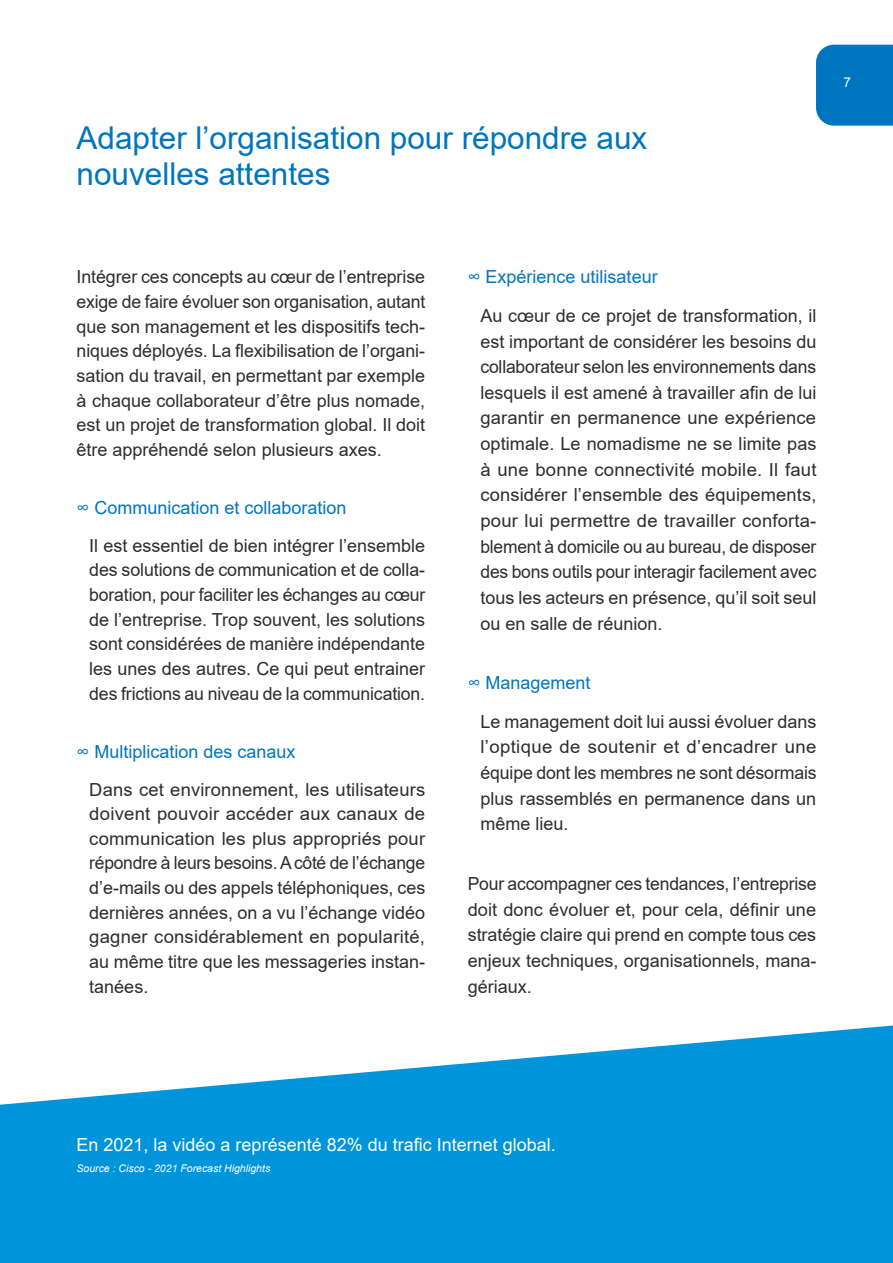
<style>
.page{position:relative;width:893px;height:1263px;background:#fff}
.page>*{position:absolute;margin:0;border:0;box-sizing:border-box;transform-origin:0 0}
.Sous-titre{font:31.5px/36px "Arial";color:#0075bf}
.Texte_courant{font:18px/24.6px "Arial";color:#2e2d2c;text-align:justify}
.Texte_courant-2{font:18px "Arial";color:#0075bf}
.Texte_courant-3{font:18px "Arial";color:#fff}
.Steps{font:13.5px "Arial";color:#fff}
.Texte_courant-4{font:italic 10.5px "Arial";color:#fff}
</style>
<div class="page">
<div style="left:816px;top:45px;width:77px;height:81px;background:#0075bf"></div>
<svg style="left:0;top:1025px;width:893px;height:238px;fill:#0095db"></svg>
<p class="Sous-titre" style="left:77px;top:119px;width:572px">Adapter l’organisation pour répondre aux nouvelles attentes</p>
<p class="Steps" style="left:844px;top:73px;width:9px">7</p>
<p class="Texte_courant" style="left:77px;top:265px;width:350px">Intégrer ces concepts au cœur de l’entreprise exige de faire évoluer son organisation, autant que son management et les dispositifs tech&shy;niques déployés. La flexibilisation de l’organi&shy;sation du travail, en permettant par exemple à chaque collaborateur d’être plus nomade, est un projet de transformation global. Il doit être appréhendé selon plusieurs axes.</p>
<p class="Texte_courant-2" style="left:77px;top:496px;width:271px">∞ Communication et collaboration</p>
<p class="Texte_courant" style="left:89px;top:533px;width:338px">Il est essentiel de bien intégrer l’ensemble des solutions de communication et de colla&shy;boration, pour faciliter les échanges au cœur de l’entreprise. Trop souvent, les solutions sont considérées de manière indépendante les unes des autres. Ce qui peut entrainer des frictions au niveau de la communication.</p>
<p class="Texte_courant-2" style="left:77px;top:739px;width:220px">∞ Multiplication des canaux</p>
<p class="Texte_courant" style="left:89px;top:777px;width:337px">Dans cet environnement, les utilisateurs doivent pouvoir accéder aux canaux de communication les plus appropriés pour répondre à leurs besoins. A côté de l’échange d’e-mails ou des appels téléphoniques, ces dernières années, on a vu l’échange vidéo gagner considérablement en popularité, au même titre que les messageries instan&shy;tanées.</p>
<p class="Texte_courant-2" style="left:468px;top:265px;width:191px">∞ Expérience utilisateur</p>
<p class="Texte_courant" style="left:480px;top:303px;width:338px;line-height:25.7px">Au cœur de ce projet de transformation, il est important de considérer les besoins du collaborateur selon les environnements dans lesquels il est amené à travailler afin de lui garantir en permanence une expérience optimale. Le nomadisme ne se limite pas à une bonne connectivité mobile. Il faut considérer l’ensemble des équipements, pour lui permettre de travailler conforta&shy;blement à domicile ou au bureau, de disposer des bons outils pour interagir facilement avec tous les acteurs en présence, qu’il soit seul ou en salle de réunion.</p>
<p class="Texte_courant-2" style="left:468px;top:670px;width:124px">∞ Management</p>
<p class="Texte_courant" style="left:480px;top:708px;width:338px;line-height:25.7px">Le management doit lui aussi évoluer dans l’optique de soutenir et d’encadrer une équipe dont les membres ne sont désormais plus rassemblés en permanence dans un même lieu.</p>
<p class="Texte_courant" style="left:468px;top:871px;width:350px;line-height:25.7px">Pour accompagner ces tendances, l’entreprise doit donc évoluer et, pour cela, définir une stratégie claire qui prend en compte tous ces enjeux techniques, organisationnels, mana&shy;gériaux.</p>
<p class="Texte_courant-3" style="left:77px;top:1132px;width:481px">En 2021, la vidéo a représenté 82% du trafic Internet global.</p>
<p class="Texte_courant-4" style="left:77px;top:1161px;width:195px">Source : Cisco - 2021 Forecast Highlights</p>
</div>
